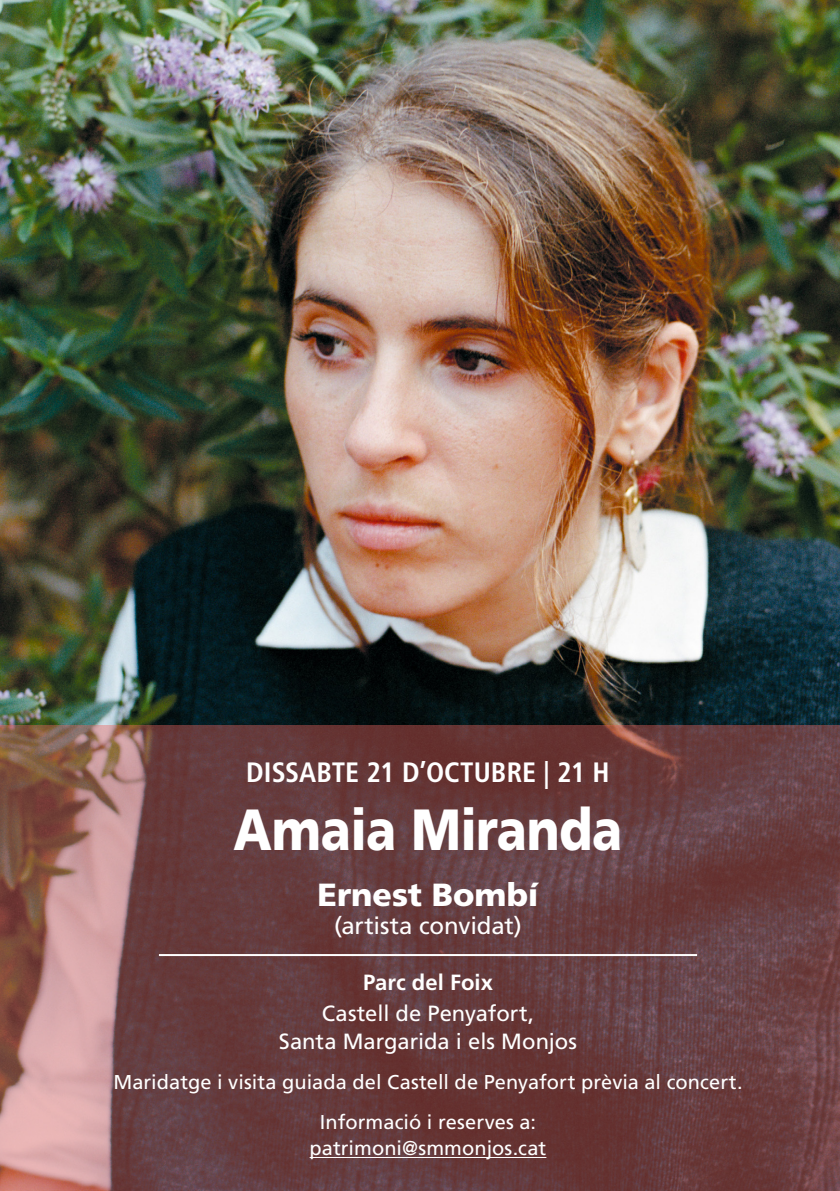
<style>
.page{position:relative;width:840px;height:1191px;background:#fff}
.page>*{position:absolute;margin:0;border:0;box-sizing:border-box;transform-origin:0 0}
.t1{font:900 58px "Frutiger LT Std";letter-spacing:-.005em;color:#fff;scale:.85 1}
.t2{font:900 32px "Frutiger LT Std";color:#fff}
.t3{font:700 condensed 28px "Frutiger LT Std";color:#fff}
.t4{font:24px "Frutiger LT Std";letter-spacing:-.005em;color:#fff}
.t5{font:22px/28px "Frutiger LT Std";color:#fff;text-align:center}
.t6{font:700 22px "Frutiger LT Std";color:#fff}
.t7{font:20px/40.2px "Frutiger LT Std";letter-spacing:.005em;color:#fff;text-align:center}
</style>
<div class="page">
<img style="left:0;top:0;width:839px;height:726px">
<svg style="left:0;top:726px;width:839px;height:465px;background:#724748"></svg>
<hr style="left:159px;top:954px;width:537px;height:2px;background:#fff">
<hr style="left:309px;top:1157px;width:237px;height:1px;background:#fff">
<h3 class="t3" style="left:246px;top:756px;width:364px">DISSABTE 21 D’OCTUBRE | 21 H</h3>
<h1 class="t1" style="left:233px;top:795px;width:458px">Amaia Miranda</h1>
<h2 class="t2" style="left:317px;top:875px;width:222px">Ernest Bombí</h2>
<p class="t4" style="left:334px;top:911px;width:189px">(artista convidat)</p>
<p class="t6" style="left:363px;top:969px;width:131px">Parc del Foix</p>
<p class="t5" style="left:279px;top:999px;width:299px">Castell de Penyafort,<br>Santa Margarida i els Monjos</p>
<p class="t7" style="left:113px;top:1062px;width:630px">Maridatge i visita guiada del Castell de Penyafort prèvia al concert.<br>Informació i reserves a:</p>
<p class="t7" style="left:309px;top:1128px;width:238px">patrimoni@smmonjos.cat</p>
</div>
